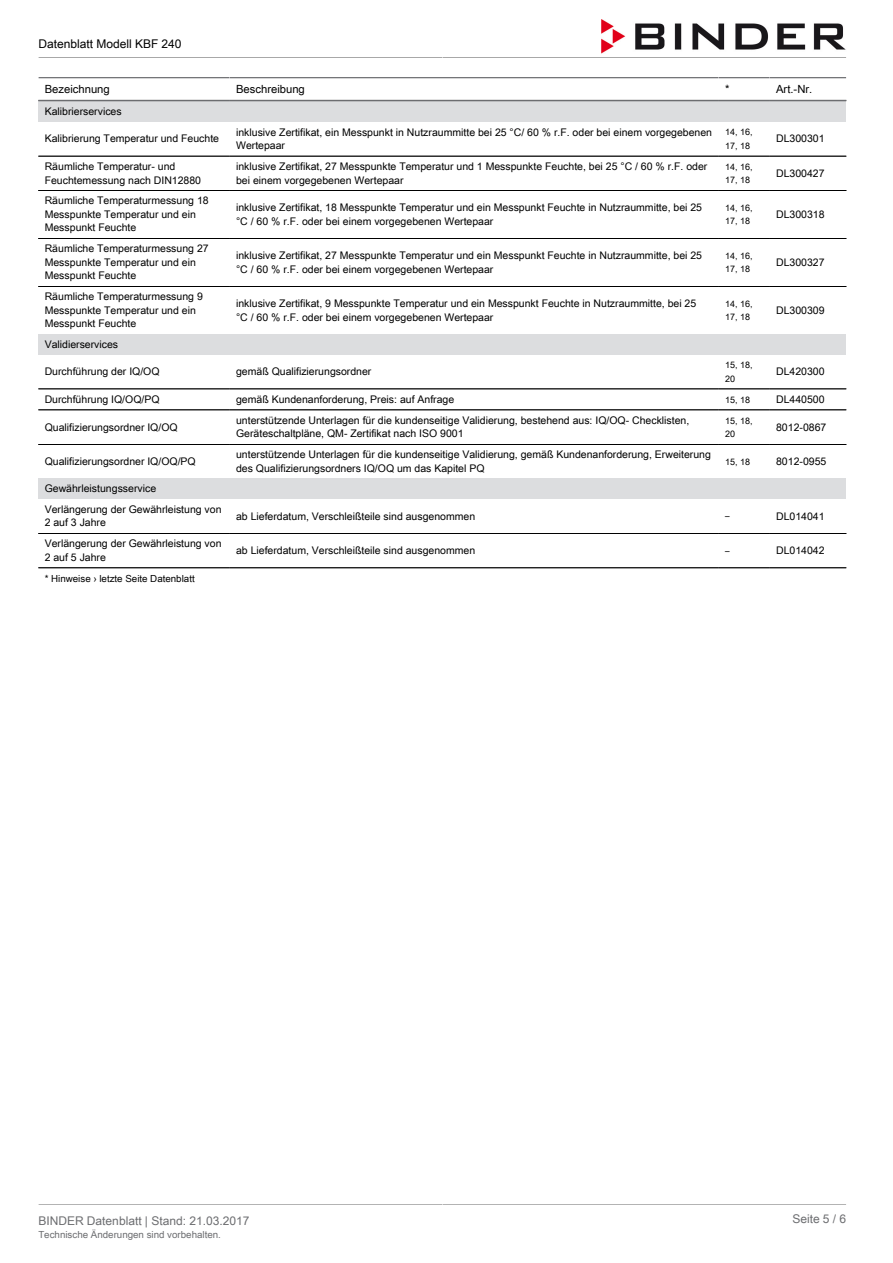
<style>
.page{position:relative;width:893px;height:1263px;background:#fff}
.page>*{position:absolute;margin:0;border:0;box-sizing:border-box;transform-origin:0 0}
.t1{font:12px "Arial Unicode MS";color:#6c6d70}
.t2{font:12px "Arial Unicode MS";color:#000}
.t3{font:11.25px "Arial Unicode MS";color:#000}
.t4{font:10.5px/13.5px "Arial Unicode MS";color:#000}
.t5{font:9.75px "Arial Unicode MS";color:#6c6d70}
.t6{font:9.75px "Arial Unicode MS";color:#000}
.t7{font:9px/13.5px "Arial Unicode MS";color:#000}
</style>
<div class="page">
<svg style="left:38px;top:57px;width:808px;height:1px"></svg>
<img style="left:601px;top:19px;width:245px;height:34px">
<svg style="left:38px;top:1204px;width:808px;height:1px"></svg>
<hr style="left:38px;top:100px;width:192px;height:1px;background:#6c6d70">
<hr style="left:230px;top:100px;width:489px;height:1px;background:#6c6d70">
<hr style="left:719px;top:100px;width:51px;height:1px;background:#6c6d70">
<svg style="left:38px;top:77px;width:808px;height:2px;background:#a4a5a7"></svg>
<hr style="left:770px;top:100px;width:76px;height:1px;background:#6c6d70">
<div style="left:38px;top:101px;width:808px;height:21px;background:#dcdddf"></div>
<hr style="left:38px;top:101px;width:192px;height:1px;background:#6c6d70">
<hr style="left:230px;top:101px;width:489px;height:1px;background:#6c6d70">
<hr style="left:719px;top:101px;width:51px;height:1px;background:#6c6d70">
<hr style="left:770px;top:101px;width:76px;height:1px;background:#6c6d70">
<hr style="left:38px;top:156px;width:192px;height:1px;background:#000">
<hr style="left:38px;top:190px;width:192px;height:1px;background:#000">
<hr style="left:230px;top:156px;width:489px;height:1px;background:#000">
<hr style="left:230px;top:190px;width:489px;height:1px;background:#000">
<hr style="left:719px;top:156px;width:51px;height:1px;background:#000">
<hr style="left:719px;top:190px;width:51px;height:1px;background:#000">
<hr style="left:770px;top:156px;width:76px;height:1px;background:#000">
<hr style="left:770px;top:190px;width:76px;height:1px;background:#000">
<hr style="left:38px;top:191px;width:192px;height:1px;background:#000">
<hr style="left:230px;top:191px;width:489px;height:1px;background:#000">
<hr style="left:719px;top:191px;width:51px;height:1px;background:#000">
<hr style="left:770px;top:191px;width:76px;height:1px;background:#000">
<hr style="left:38px;top:238px;width:192px;height:1px;background:#000">
<hr style="left:230px;top:238px;width:489px;height:1px;background:#000">
<hr style="left:719px;top:238px;width:51px;height:1px;background:#000">
<hr style="left:770px;top:238px;width:76px;height:1px;background:#000">
<hr style="left:38px;top:286px;width:192px;height:1px;background:#000">
<hr style="left:230px;top:286px;width:489px;height:1px;background:#000">
<hr style="left:719px;top:286px;width:51px;height:1px;background:#000">
<hr style="left:770px;top:286px;width:76px;height:1px;background:#000">
<div style="left:38px;top:334px;width:808px;height:21px;background:#dcdddf"></div>
<hr style="left:38px;top:389px;width:192px;height:1px;background:#000">
<hr style="left:230px;top:389px;width:489px;height:1px;background:#000">
<hr style="left:719px;top:389px;width:51px;height:1px;background:#000">
<hr style="left:770px;top:389px;width:76px;height:1px;background:#000">
<hr style="left:38px;top:410px;width:192px;height:1px;background:#000">
<hr style="left:230px;top:410px;width:489px;height:1px;background:#000">
<hr style="left:719px;top:410px;width:51px;height:1px;background:#000">
<hr style="left:770px;top:410px;width:76px;height:1px;background:#000">
<hr style="left:38px;top:444px;width:192px;height:1px;background:#000">
<hr style="left:230px;top:444px;width:489px;height:1px;background:#000">
<hr style="left:719px;top:444px;width:51px;height:1px;background:#000">
<hr style="left:770px;top:444px;width:76px;height:1px;background:#000">
<div style="left:38px;top:479px;width:808px;height:20px;background:#dcdddf"></div>
<hr style="left:38px;top:533px;width:192px;height:1px;background:#000">
<hr style="left:230px;top:533px;width:489px;height:1px;background:#000">
<hr style="left:719px;top:533px;width:51px;height:1px;background:#000">
<hr style="left:770px;top:533px;width:76px;height:1px;background:#000">
<hr style="left:38px;top:568px;width:192px;height:1px;background:#000">
<hr style="left:230px;top:568px;width:489px;height:1px;background:#000">
<hr style="left:719px;top:568px;width:51px;height:1px;background:#000">
<hr style="left:770px;top:568px;width:76px;height:1px;background:#000">
<p class="t2" style="left:38px;top:35px;width:145px">Datenblatt Modell KBF 240</p>
<p class="t3" style="left:45px;top:81px;width:67px">Bezeichnung</p>
<p class="t3" style="left:236px;top:81px;width:70px">Beschreibung</p>
<p class="t3" style="left:725px;top:81px;width:6px">*</p>
<p class="t3" style="left:776px;top:81px;width:38px">Art.-Nr.</p>
<p class="t4" style="left:45px;top:104px;width:78px">Kalibrierservices</p>
<p class="t4" style="left:45px;top:132px;width:176px">Kalibrierung Temperatur und Feuchte</p>
<p class="t4" style="left:236px;top:125px;width:477px">inklusive Zertifikat, ein Messpunkt in Nutzraummitte bei 25 °C/ 60 % r.F. oder bei einem vorgegebenen<br>Wertepaar</p>
<p class="t7" style="left:725px;top:125px;width:29px">14, 16,<br>17, 18</p>
<p class="t4" style="left:776px;top:132px;width:50px">DL300301</p>
<p class="t4" style="left:45px;top:159px;width:158px">Räumliche Temperatur- und<br>Feuchtemessung nach DIN12880</p>
<p class="t4" style="left:236px;top:159px;width:473px">inklusive Zertifikat, 27 Messpunkte Temperatur und 1 Messpunkte Feuchte, bei 25 °C / 60 % r.F. oder bei einem vorgegebenen Wertepaar</p>
<p class="t7" style="left:725px;top:159px;width:29px">14, 16,<br>17, 18</p>
<p class="t4" style="left:776px;top:166px;width:50px">DL300427</p>
<p class="t4" style="left:45px;top:194px;width:165px">Räumliche Temperaturmessung 18<br>Messpunkte Temperatur und ein<br>Messpunkt Feuchte</p>
<p class="t4" style="left:236px;top:201px;width:467px">inklusive Zertifikat, 18 Messpunkte Temperatur und ein Messpunkt Feuchte in Nutzraummitte, bei 25 °C / 60 % r.F. oder bei einem vorgegebenen Wertepaar</p>
<p class="t7" style="left:725px;top:201px;width:29px">14, 16,<br>17, 18</p>
<p class="t4" style="left:776px;top:207px;width:50px">DL300318</p>
<p class="t4" style="left:45px;top:242px;width:165px">Räumliche Temperaturmessung 27<br>Messpunkte Temperatur und ein<br>Messpunkt Feuchte</p>
<p class="t4" style="left:236px;top:248px;width:467px">inklusive Zertifikat, 27 Messpunkte Temperatur und ein Messpunkt Feuchte in Nutzraummitte, bei 25 °C / 60 % r.F. oder bei einem vorgegebenen Wertepaar</p>
<p class="t7" style="left:725px;top:249px;width:29px">14, 16,<br>17, 18</p>
<p class="t4" style="left:776px;top:255px;width:50px">DL300327</p>
<p class="t4" style="left:45px;top:290px;width:160px">Räumliche Temperaturmessung 9<br>Messpunkte Temperatur und ein<br>Messpunkt Feuchte</p>
<p class="t4" style="left:236px;top:296px;width:462px">inklusive Zertifikat, 9 Messpunkte Temperatur und ein Messpunkt Feuchte in Nutzraummitte, bei 25 °C / 60 % r.F. oder bei einem vorgegebenen Wertepaar</p>
<p class="t7" style="left:725px;top:297px;width:29px">14, 16,<br>17, 18</p>
<p class="t4" style="left:776px;top:303px;width:50px">DL300309</p>
<p class="t4" style="left:45px;top:337px;width:75px">Validierservices</p>
<p class="t4" style="left:45px;top:364px;width:116px">Durchführung der IQ/OQ</p>
<p class="t4" style="left:236px;top:364px;width:137px">gemäß Qualifizierungsordner</p>
<p class="t7" style="left:725px;top:358px;width:29px">15, 18,<br>20</p>
<p class="t4" style="left:776px;top:364px;width:50px">DL420300</p>
<p class="t4" style="left:45px;top:392px;width:116px">Durchführung IQ/OQ/PQ</p>
<p class="t4" style="left:236px;top:392px;width:220px">gemäß Kundenanforderung, Preis: auf Anfrage</p>
<p class="t7" style="left:725px;top:392px;width:27px">15, 18</p>
<p class="t4" style="left:776px;top:392px;width:50px">DL440500</p>
<p class="t4" style="left:45px;top:420px;width:134px">Qualifizierungsordner IQ/OQ</p>
<p class="t4" style="left:236px;top:413px;width:455px">unterstützende Unterlagen für die kundenseitige Validierung, bestehend aus: IQ/OQ- Checklisten,<br>Geräteschaltpläne, QM- Zertifikat nach ISO 9001</p>
<p class="t7" style="left:725px;top:413px;width:29px">15, 18,<br>20</p>
<p class="t4" style="left:776px;top:420px;width:52px">8012-0867</p>
<p class="t4" style="left:45px;top:454px;width:153px">Qualifizierungsordner IQ/OQ/PQ</p>
<p class="t4" style="left:236px;top:448px;width:476px">unterstützende Unterlagen für die kundenseitige Validierung, gemäß Kundenanforderung, Erweiterung des Qualifizierungsordners IQ/OQ um das Kapitel PQ</p>
<p class="t7" style="left:725px;top:455px;width:27px">15, 18</p>
<p class="t4" style="left:776px;top:454px;width:52px">8012-0955</p>
<p class="t4" style="left:45px;top:478px;width:178px;line-height:20.5px">Gewährleistungsservice<br>Verlängerung der Gewährleistung von</p>
<p class="t4" style="left:45px;top:516px;width:63px">2 auf 3 Jahre</p>
<p class="t4" style="left:236px;top:509px;width:241px">ab Lieferdatum, Verschleißteile sind ausgenommen</p>
<p class="t7" style="left:725px;top:509px;width:6px">–</p>
<p class="t4" style="left:776px;top:509px;width:50px">DL014041</p>
<p class="t4" style="left:45px;top:537px;width:178px">Verlängerung der Gewährleistung von<br>2 auf 5 Jahre</p>
<p class="t4" style="left:236px;top:543px;width:241px">ab Lieferdatum, Verschleißteile sind ausgenommen</p>
<p class="t7" style="left:725px;top:544px;width:6px">–</p>
<p class="t4" style="left:776px;top:543px;width:50px">DL014042</p>
<p class="t6" style="left:45px;top:571px;width:151px">* Hinweise › letzte Seite Datenblatt</p>
<p class="t1" style="left:38px;top:1212px;width:213px">BINDER Datenblatt | Stand: 21.03.2017</p>
<p class="t5" style="left:38px;top:1228px;width:184px">Technische Änderungen sind vorbehalten.</p>
<p class="t1" style="left:792px;top:1210px;width:55px">Seite 5 / 6</p>
</div>
